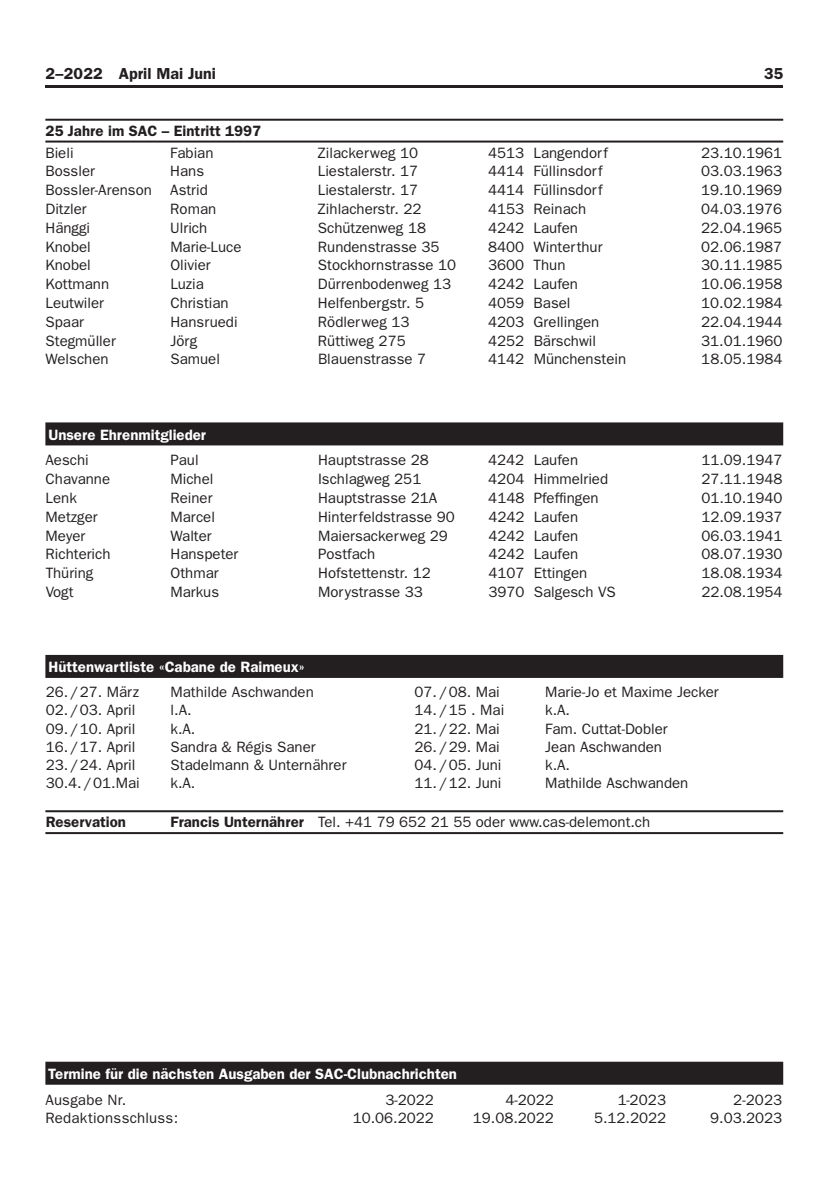
<style>
.page{position:relative;width:840px;height:1191px;background:#fff}
.page>*{position:absolute;margin:0;border:0;box-sizing:border-box;transform-origin:0 0}
.t1{font:600 16px "Franklin Gothic";color:#231f20}
.t2{font:15px "Franklin Gothic";color:#231f20}
.t3{font:600 15px "Franklin Gothic";color:#fff}
.t4{font:600 15px "Franklin Gothic";color:#231f20}
.t5{font:15px "Franklin Gothic";letter-spacing:.02em;color:#231f20}
.s1{font-weight:600}
</style>
<div class="page">
<hr style="left:45px;top:85px;width:737px;height:3px;background:#231f20">
<hr style="left:45px;top:119px;width:737px;height:2px;background:#231f20">
<hr style="left:45px;top:141px;width:737px;height:2px;background:#231f20">
<div style="left:45px;top:422px;width:737px;height:23px;background:#231f20"></div>
<div style="left:45px;top:655px;width:737px;height:23px;background:#231f20"></div>
<hr style="left:45px;top:810px;width:737px;height:2px;background:#231f20">
<hr style="left:45px;top:832px;width:737px;height:2px;background:#231f20">
<div style="left:45px;top:1061px;width:737px;height:23px;background:#231f20"></div>
<p class="t1" style="left:45px;top:64px;width:172px">2–2022 April Mai Juni</p>
<p class="t1" style="left:763px;top:64px;width:21px">35</p>
<p class="t4" style="left:45px;top:122px;width:217px">25 Jahre im SAC – Eintritt 1997</p>
<p class="t2" style="left:45px;top:144px;width:30px">Bieli</p>
<p class="t2" style="left:170px;top:144px;width:45px">Fabian</p>
<p class="t2" style="left:317px;top:144px;width:102px">Zilackerweg 10</p>
<p class="t2" style="left:488px;top:144px;width:121px">4513 Langendorf</p>
<p class="t2" style="left:700px;top:144px;width:82px">23.10.1961</p>
<p class="t2" style="left:45px;top:163px;width:51px">Bossler</p>
<p class="t2" style="left:170px;top:163px;width:35px">Hans</p>
<p class="t2" style="left:317px;top:163px;width:102px">Liestalerstr. 17</p>
<p class="t2" style="left:488px;top:163px;width:116px">4414 Füllinsdorf</p>
<p class="t2" style="left:700px;top:163px;width:82px">03.03.1963</p>
<p class="t2" style="left:45px;top:181px;width:164px">Bossler-Arenson Astrid</p>
<p class="t2" style="left:318px;top:181px;width:102px">Liestalerstr. 17</p>
<p class="t2" style="left:488px;top:181px;width:116px">4414 Füllinsdorf</p>
<p class="t2" style="left:700px;top:181px;width:82px">19.10.1969</p>
<p class="t2" style="left:45px;top:200px;width:43px">Ditzler</p>
<p class="t2" style="left:170px;top:200px;width:47px">Roman</p>
<p class="t2" style="left:318px;top:200px;width:105px">Zihlacherstr. 22</p>
<p class="t2" style="left:488px;top:200px;width:99px">4153 Reinach</p>
<p class="t2" style="left:700px;top:200px;width:82px">04.03.1976</p>
<p class="t2" style="left:45px;top:219px;width:46px">Hänggi</p>
<p class="t2" style="left:170px;top:219px;width:38px">Ulrich</p>
<p class="t2" style="left:318px;top:219px;width:109px">Schützenweg 18</p>
<p class="t2" style="left:488px;top:219px;width:91px">4242 Laufen</p>
<p class="t2" style="left:700px;top:219px;width:82px">22.04.1965</p>
<p class="t2" style="left:45px;top:238px;width:47px">Knobel</p>
<p class="t2" style="left:170px;top:238px;width:73px">Marie-Luce</p>
<p class="t2" style="left:318px;top:238px;width:123px">Rundenstrasse 35</p>
<p class="t2" style="left:488px;top:238px;width:116px">8400 Winterthur</p>
<p class="t2" style="left:700px;top:238px;width:82px">02.06.1987</p>
<p class="t2" style="left:45px;top:257px;width:47px">Knobel</p>
<p class="t2" style="left:170px;top:257px;width:42px">Olivier</p>
<p class="t2" style="left:318px;top:257px;width:140px">Stockhornstrasse 10</p>
<p class="t2" style="left:488px;top:257px;width:79px">3600 Thun</p>
<p class="t2" style="left:700px;top:257px;width:82px">30.11.1985</p>
<p class="t2" style="left:45px;top:275px;width:65px">Kottmann</p>
<p class="t2" style="left:170px;top:275px;width:35px">Luzia</p>
<p class="t2" style="left:318px;top:275px;width:135px">Dürrenbodenweg 13</p>
<p class="t2" style="left:488px;top:275px;width:91px">4242 Laufen</p>
<p class="t2" style="left:700px;top:275px;width:82px">10.06.1958</p>
<p class="t2" style="left:45px;top:294px;width:60px">Leutwiler</p>
<p class="t2" style="left:170px;top:294px;width:60px">Christian</p>
<p class="t2" style="left:318px;top:294px;width:108px">Helfenbergstr. 5</p>
<p class="t2" style="left:488px;top:294px;width:84px">4059 Basel</p>
<p class="t2" style="left:700px;top:294px;width:82px">10.02.1984</p>
<p class="t2" style="left:45px;top:313px;width:40px">Spaar</p>
<p class="t2" style="left:170px;top:313px;width:69px">Hansruedi</p>
<p class="t2" style="left:318px;top:313px;width:93px">Rödlerweg 13</p>
<p class="t2" style="left:488px;top:313px;width:112px">4203 Grellingen</p>
<p class="t2" style="left:701px;top:313px;width:82px">22.04.1944</p>
<p class="t2" style="left:46px;top:332px;width:72px">Stegmüller</p>
<p class="t2" style="left:170px;top:332px;width:28px">Jörg</p>
<p class="t2" style="left:318px;top:332px;width:89px">Rüttiweg 275</p>
<p class="t2" style="left:488px;top:332px;width:109px">4252 Bärschwil</p>
<p class="t2" style="left:701px;top:332px;width:82px">31.01.1960</p>
<p class="t2" style="left:46px;top:351px;width:64px">Welschen</p>
<p class="t2" style="left:170px;top:351px;width:51px">Samuel</p>
<p class="t2" style="left:318px;top:351px;width:109px">Blauenstrasse 7</p>
<p class="t2" style="left:488px;top:351px;width:139px">4142 Münchenstein</p>
<p class="t2" style="left:701px;top:351px;width:82px">18.05.1984</p>
<p class="t3" style="left:48px;top:426px;width:159px">Unsere Ehrenmitglieder</p>
<p class="t2" style="left:46px;top:451px;width:45px">Aeschi</p>
<p class="t2" style="left:170px;top:451px;width:30px">Paul</p>
<p class="t2" style="left:318px;top:451px;width:112px">Hauptstrasse 28</p>
<p class="t2" style="left:488px;top:451px;width:91px">4242 Laufen</p>
<p class="t2" style="left:701px;top:451px;width:82px">11.09.1947</p>
<p class="t2" style="left:46px;top:470px;width:66px">Chavanne</p>
<p class="t2" style="left:170px;top:470px;width:44px">Michel</p>
<p class="t2" style="left:318px;top:470px;width:105px">Ischlagweg 251</p>
<p class="t2" style="left:488px;top:470px;width:121px">4204 Himmelried</p>
<p class="t2" style="left:701px;top:470px;width:82px">27.11.1948</p>
<p class="t2" style="left:46px;top:489px;width:33px">Lenk</p>
<p class="t2" style="left:170px;top:489px;width:43px">Reiner</p>
<p class="t2" style="left:318px;top:489px;width:121px">Hauptstrasse 21A</p>
<p class="t2" style="left:488px;top:489px;width:112px">4148 Pfeffingen</p>
<p class="t2" style="left:701px;top:489px;width:82px">01.10.1940</p>
<p class="t2" style="left:46px;top:508px;width:53px">Metzger</p>
<p class="t2" style="left:170px;top:508px;width:46px">Marcel</p>
<p class="t2" style="left:318px;top:508px;width:138px">Hinterfeldstrasse 90</p>
<p class="t2" style="left:488px;top:508px;width:91px">4242 Laufen</p>
<p class="t2" style="left:701px;top:508px;width:82px">12.09.1937</p>
<p class="t2" style="left:46px;top:527px;width:41px">Meyer</p>
<p class="t2" style="left:170px;top:527px;width:43px">Walter</p>
<p class="t2" style="left:318px;top:527px;width:131px">Maiersackerweg 29</p>
<p class="t2" style="left:488px;top:527px;width:91px">4242 Laufen</p>
<p class="t2" style="left:701px;top:527px;width:82px">06.03.1941</p>
<p class="t2" style="left:46px;top:545px;width:66px">Richterich</p>
<p class="t2" style="left:170px;top:545px;width:69px">Hanspeter</p>
<p class="t2" style="left:318px;top:545px;width:58px">Postfach</p>
<p class="t2" style="left:488px;top:545px;width:91px">4242 Laufen</p>
<p class="t2" style="left:701px;top:545px;width:82px">08.07.1930</p>
<p class="t2" style="left:46px;top:564px;width:49px">Thüring</p>
<p class="t2" style="left:170px;top:564px;width:49px">Othmar</p>
<p class="t2" style="left:318px;top:564px;width:114px">Hofstettenstr. 12</p>
<p class="t2" style="left:488px;top:564px;width:100px">4107 Ettingen</p>
<p class="t2" style="left:701px;top:564px;width:82px">18.08.1934</p>
<p class="t2" style="left:46px;top:583px;width:29px">Vogt</p>
<p class="t2" style="left:170px;top:583px;width:50px">Markus</p>
<p class="t2" style="left:318px;top:583px;width:106px">Morystrasse 33</p>
<p class="t2" style="left:488px;top:583px;width:129px">3970 Salgesch VS</p>
<p class="t2" style="left:701px;top:583px;width:82px">22.08.1954</p>
<p class="t3" style="left:48px;top:658px;width:258px">Hüttenwartliste «Cabane de Raimeux»</p>
<p class="t2" style="left:46px;top:683px;width:95px">26./27. März</p>
<p class="t2" style="left:170px;top:683px;width:145px">Mathilde Aschwanden</p>
<p class="t2" style="left:414px;top:683px;width:87px">07./08. Mai</p>
<p class="t2" style="left:545px;top:683px;width:175px">Marie-Jo et Maxime Jecker</p>
<p class="t2" style="left:46px;top:701px;width:91px">02./03. April</p>
<p class="t2" style="left:170px;top:701px;width:22px">l.A.</p>
<p class="t2" style="left:414px;top:701px;width:91px">14./15 . Mai</p>
<p class="t2" style="left:545px;top:701px;width:26px">k.A.</p>
<p class="t2" style="left:46px;top:720px;width:91px">09./10. April</p>
<p class="t2" style="left:170px;top:720px;width:26px">k.A.</p>
<p class="t2" style="left:414px;top:720px;width:87px">21./22. Mai</p>
<p class="t2" style="left:545px;top:720px;width:124px">Fam. Cuttat-Dobler</p>
<p class="t2" style="left:46px;top:738px;width:91px">16./17. April</p>
<p class="t2" style="left:170px;top:738px;width:146px">Sandra &amp; Régis Saner</p>
<p class="t2" style="left:414px;top:738px;width:87px">26./29. Mai</p>
<p class="t2" style="left:545px;top:738px;width:118px">Jean Aschwanden</p>
<p class="t2" style="left:46px;top:756px;width:91px">23./24. April</p>
<p class="t2" style="left:170px;top:756px;width:177px">Stadelmann &amp; Unternährer</p>
<p class="t2" style="left:414px;top:756px;width:88px">04./05. Juni</p>
<p class="t2" style="left:545px;top:756px;width:26px">k.A.</p>
<p class="t2" style="left:46px;top:774px;width:96px">30.4./01.Mai</p>
<p class="t2" style="left:170px;top:774px;width:26px">k.A.</p>
<p class="t2" style="left:414px;top:774px;width:88px">11./12. Juni</p>
<p class="t2" style="left:545px;top:774px;width:145px">Mathilde Aschwanden</p>
<p class="t4" style="left:46px;top:813px;width:82px">Reservation</p>
<p class="t2" style="left:170px;top:813px;width:481px"><span class="s1">Francis Unternährer</span> Tel. +41 79 652 21 55 oder www.cas-delemont.ch</p>
<p class="t3" style="left:48px;top:1065px;width:410px">Termine für die nächsten Ausgaben der SAC-Clubnachrichten</p>
<p class="t5" style="left:45px;top:1091px;width:82px">Ausgabe Nr.</p>
<p class="t2" style="left:385px;top:1091px;width:50px">3-2022</p>
<p class="t2" style="left:505px;top:1091px;width:50px">4-2022</p>
<p class="t2" style="left:617px;top:1091px;width:50px">1-2023</p>
<p class="t2" style="left:732px;top:1091px;width:50px">2-2023</p>
<p class="t2" style="left:45px;top:1109px;width:134px">Redaktionsschluss:</p>
<p class="t2" style="left:352px;top:1109px;width:82px">10.06.2022</p>
<p class="t2" style="left:472px;top:1109px;width:82px">19.08.2022</p>
<p class="t2" style="left:593px;top:1109px;width:73px">5.12.2022</p>
<p class="t2" style="left:709px;top:1109px;width:73px">9.03.2023</p>
</div>
